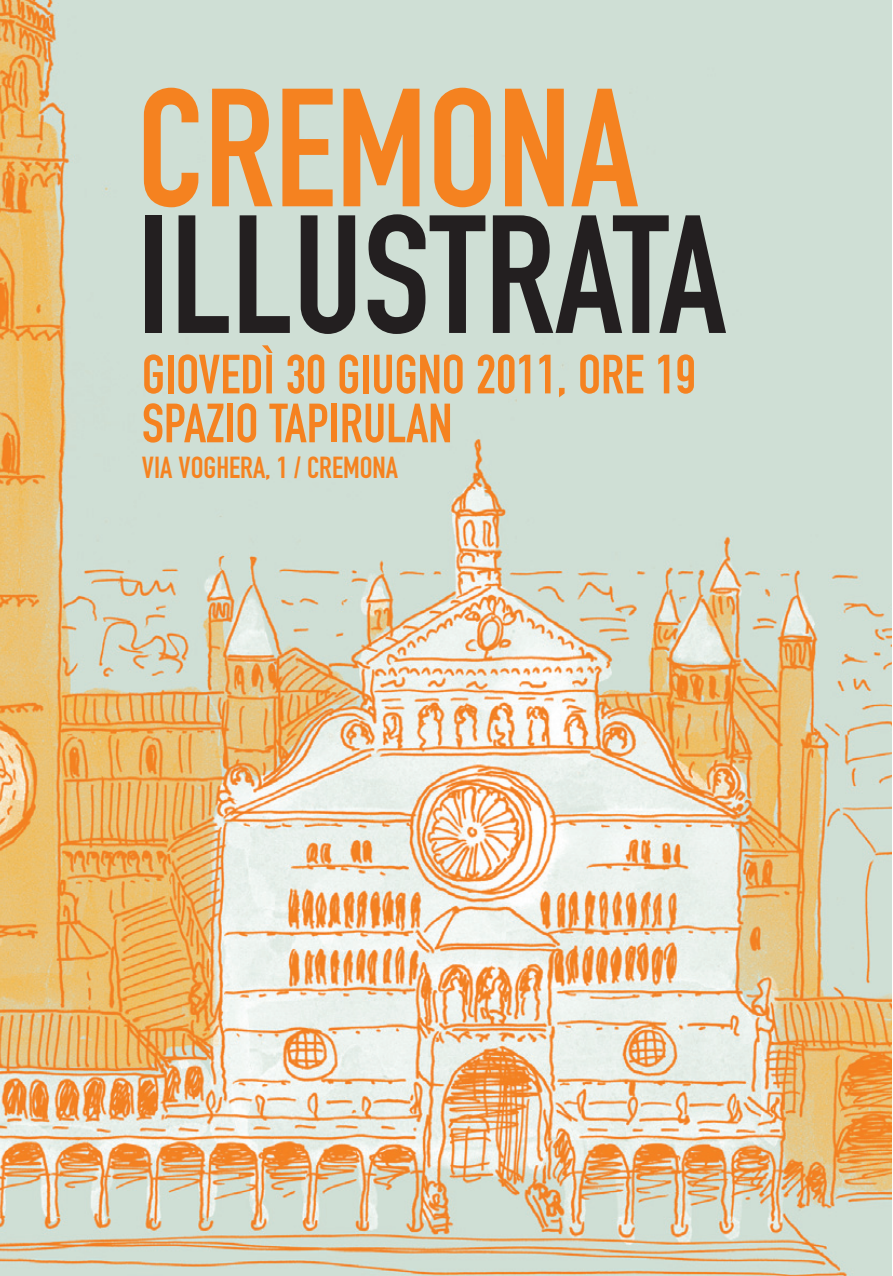
<style>
.page{position:relative;width:893px;height:1276px;background:#fff}
.page>*{position:absolute;margin:0;border:0;box-sizing:border-box;transform-origin:0 0}
.t1{font:165px "DIN Engschrift Alternate";color:#231f20}
.t2{font:165px "DIN Engschrift Alternate";color:#f58220}
.t3{font:54.3px/48.9px "DIN Engschrift Alternate";color:#f58220}
.t4{font:30px "DIN Engschrift Alternate";color:#f58220}
</style>
<div class="page">
<img style="left:0;top:1px;width:891px;height:1275px">
<h1 class="t2" style="left:137px;top:89px;width:503px">CREMONA</h1>
<h1 class="t1" style="left:137px;top:215px;width:591px">ILLUSTRATA</h1>
<p class="t3" style="left:142px;top:355px;width:555px">GIOVEDÌ 30 GIUGNO 2011, ORE 19<br>SPAZIO TAPIRULAN</p>
<p class="t4" style="left:142px;top:457px;width:258px">VIA VOGHERA, 1 / CREMONA</p>
</div>
